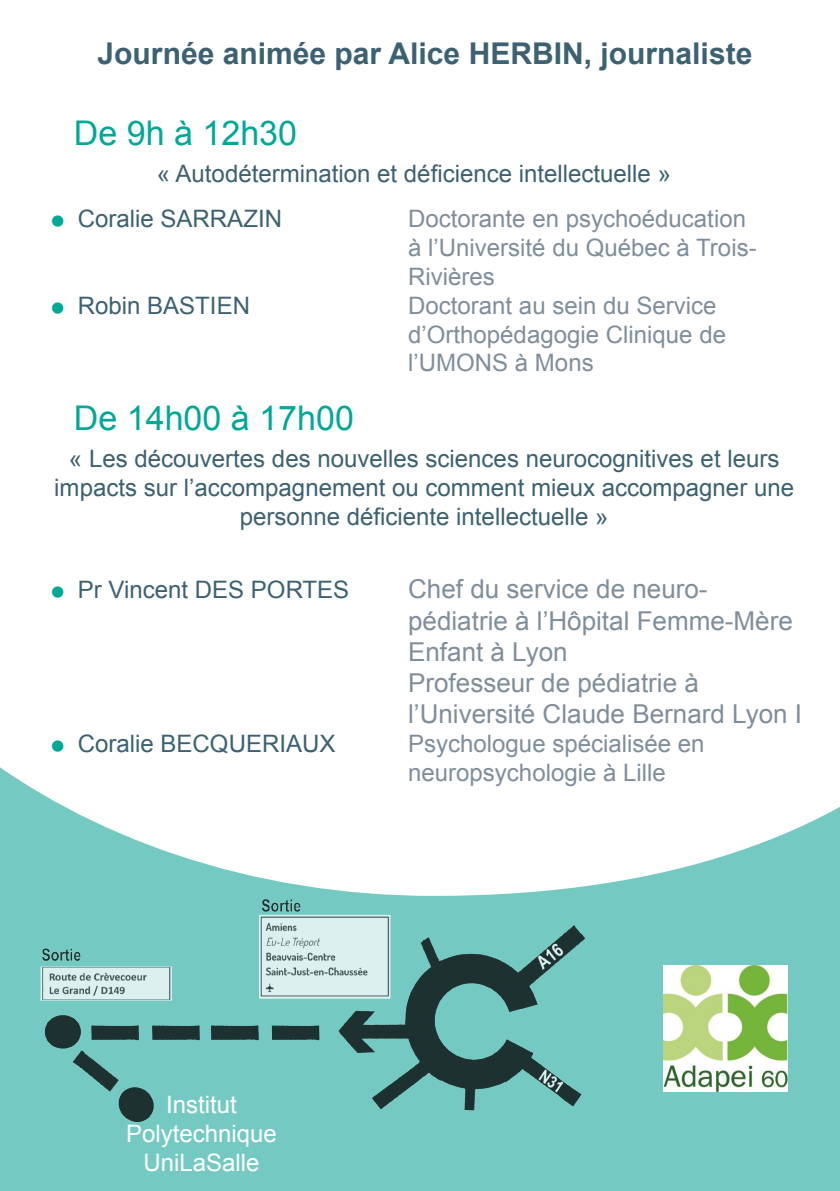
<style>
.page{position:relative;width:840px;height:1191px;background:#fff}
.page>*{position:absolute;margin:0;border:0;box-sizing:border-box;transform-origin:0 0}
.Nom_intervenants{font:34px "Arial";color:#00a898}
.t1{font:700 30px "Arial";color:#3c6172}
.Nom_intervenants-2{font:26px/31.2px "Arial";color:#7f8e9c}
.Nom_intervenants-3{font:24px/28.8px "Arial";color:#3c6172;text-align:center}
.Nom_intervenants-4{font:24px/28.8px "Arial";color:#7f8e9c}
.t2{font:24px/28.8px "Arial";color:#fff;text-align:center}
</style>
<div class="page">
<div style="left:0;top:579px;width:839px;height:612px;background:#74cac3"></div>
<svg style="left:0;top:579px;width:839px;height:306px;background:#f3fafa"></svg>
<img style="left:22px;top:882px;width:573px;height:240px">
<img style="left:663px;top:966px;width:124px;height:125px">
<svg style="left:52px;top:586px;width:11px;height:12px"></svg>
<svg style="left:52px;top:740px;width:11px;height:11px"></svg>
<p class="t1" style="left:97px;top:34px;width:656px">Journée animée par Alice HERBIN, journaliste</p>
<p class="Nom_intervenants" style="left:74px;top:111px;width:225px">De 9h à 12h30</p>
<p class="Nom_intervenants-3" style="left:157px;top:159px;width:515px">« Autodétermination et déficience intellectuelle »</p>
<p class="Nom_intervenants-3" style="left:78px;top:205px;width:206px">Coralie SARRAZIN</p>
<p class="Nom_intervenants-4" style="left:408px;top:205px;width:350px">Doctorante en psychoéducation à l’Université du Québec à Trois-<br>Rivières</p>
<p class="Nom_intervenants-3" style="left:78px;top:291px;width:174px">Robin BASTIEN</p>
<p class="Nom_intervenants-4" style="left:408px;top:291px;width:319px">Doctorant au sein du Service d’Orthopédagogie Clinique de l’UMONS à Mons</p>
<p class="Nom_intervenants" style="left:74px;top:396px;width:281px">De 14h00 à 17h00</p>
<p class="Nom_intervenants-3" style="left:54px;top:444px;width:740px">« Les découvertes des nouvelles sciences neurocognitives et leurs impacts sur l’accompagnement ou comment mieux accompagner une personne déficiente intellectuelle »</p>
<p class="Nom_intervenants-3" style="left:78px;top:576px;width:273px">Pr Vincent DES PORTES</p>
<p class="Nom_intervenants-2" style="left:408px;top:574px;width:386px">Chef du service de neuro&shy;pédiatrie à l’Hôpital Femme-Mère<br>Enfant à Lyon</p>
<p class="Nom_intervenants-2" style="left:408px;top:667px;width:395px">Professeur de pédiatrie à l’Université Claude Bernard Lyon I</p>
<p class="Nom_intervenants-3" style="left:78px;top:729px;width:259px">Coralie BECQUERIAUX</p>
<p class="Nom_intervenants-4" style="left:408px;top:729px;width:298px">Psychologue spécialisée en neuropsychologie à Lille</p>
<p class="t2" style="left:126px;top:1090px;width:152px">Institut<br>Polytechnique<br>UniLaSalle</p>
</div>
